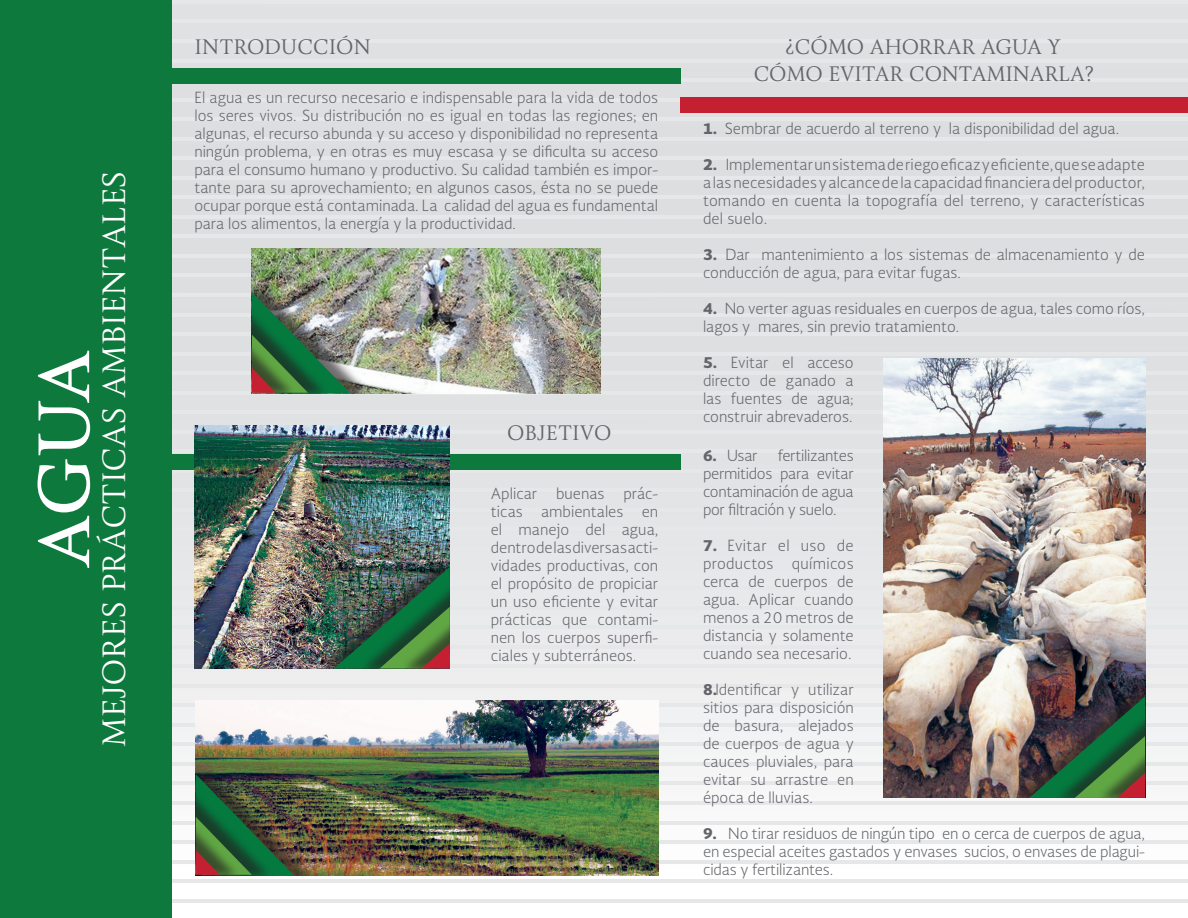
<style>
.page{position:relative;width:1188px;height:918px;background:#fff}
.page>*{position:absolute;margin:0;border:0;box-sizing:border-box;transform-origin:0 0}
.t1{font:700 67.5px "Soberana Titular";color:#fff}
.t2{font:30px "Soberana Titular";color:#fff}
.t3{font:19.5px "Soberana Titular";letter-spacing:-.025em;color:#64656a}
.t4{font:19.5px "Soberana Titular";color:#64656a}
.t5{font:300 15px/18px "Soberana Sans";color:#64656a;text-align:justify}
.s1{font-weight:900}
</style>
<div class="page">
<img style="left:172px;top:262px;width:477px;height:614px">
<img style="left:649px;top:149px;width:539px;height:727px">
<div style="left:172px;top:4px;width:480px;height:258px;background:#dddee0"></div>
<div style="left:649px;top:4px;width:539px;height:145px;background:#dfe0e2"></div>
<hr style="left:0;top:195px;width:1188px;height:4px;background:#e6e7e9">
<hr style="left:0;top:215px;width:1188px;height:4px;background:#e6e7e9">
<hr style="left:0;top:234px;width:1188px;height:4px;background:#e6e7e9">
<hr style="left:0;top:254px;width:1188px;height:4px;background:#e6e7e9">
<hr style="left:0;top:274px;width:1188px;height:3px;background:#e6e7e9">
<hr style="left:0;top:293px;width:1188px;height:4px;background:#e6e7e9">
<hr style="left:0;top:313px;width:1188px;height:3px;background:#e6e7e9">
<hr style="left:0;top:332px;width:1188px;height:4px;background:#e6e7e9">
<hr style="left:0;top:352px;width:1188px;height:4px;background:#e6e7e9">
<hr style="left:0;top:371px;width:1188px;height:4px;background:#e6e7e9">
<hr style="left:0;top:391px;width:1188px;height:4px;background:#e6e7e9">
<hr style="left:0;top:410px;width:1188px;height:4px;background:#e6e7e9">
<hr style="left:0;top:0;width:1188px;height:4px;background:#e6e7e9">
<hr style="left:0;top:20px;width:1188px;height:3px;background:#e6e7e9">
<hr style="left:0;top:39px;width:1188px;height:4px;background:#e6e7e9">
<hr style="left:0;top:59px;width:1188px;height:3px;background:#e6e7e9">
<hr style="left:0;top:78px;width:1188px;height:4px;background:#e6e7e9">
<hr style="left:0;top:98px;width:1188px;height:3px;background:#e6e7e9">
<hr style="left:0;top:117px;width:1188px;height:4px;background:#e6e7e9">
<hr style="left:0;top:137px;width:1188px;height:4px;background:#e6e7e9">
<hr style="left:0;top:156px;width:1188px;height:4px;background:#e6e7e9">
<hr style="left:0;top:176px;width:1188px;height:4px;background:#e6e7e9">
<hr style="left:0;top:430px;width:1188px;height:4px;background:#e6e7e9">
<hr style="left:0;top:449px;width:1188px;height:4px;background:#e6e7e9">
<hr style="left:0;top:469px;width:1188px;height:4px;background:#e6e7e9">
<hr style="left:0;top:488px;width:1188px;height:4px;background:#e6e7e9">
<hr style="left:0;top:508px;width:1188px;height:4px;background:#e6e7e9">
<hr style="left:0;top:528px;width:1188px;height:3px;background:#e6e7e9">
<hr style="left:0;top:547px;width:1188px;height:4px;background:#e6e7e9">
<hr style="left:0;top:567px;width:1188px;height:3px;background:#e6e7e9">
<hr style="left:0;top:586px;width:1188px;height:4px;background:#e6e7e9">
<hr style="left:0;top:606px;width:1188px;height:4px;background:#e6e7e9">
<hr style="left:0;top:625px;width:1188px;height:4px;background:#e6e7e9">
<hr style="left:0;top:645px;width:1188px;height:4px;background:#e6e7e9">
<hr style="left:0;top:664px;width:1188px;height:4px;background:#e6e7e9">
<hr style="left:0;top:684px;width:1188px;height:4px;background:#e6e7e9">
<hr style="left:0;top:703px;width:1188px;height:4px;background:#e6e7e9">
<hr style="left:0;top:723px;width:1188px;height:4px;background:#e6e7e9">
<hr style="left:0;top:742px;width:1188px;height:4px;background:#e6e7e9">
<hr style="left:0;top:762px;width:1188px;height:4px;background:#e6e7e9">
<hr style="left:0;top:782px;width:1188px;height:3px;background:#e6e7e9">
<hr style="left:0;top:801px;width:1188px;height:4px;background:#e6e7e9">
<hr style="left:0;top:821px;width:1188px;height:3px;background:#e6e7e9">
<hr style="left:0;top:840px;width:1188px;height:4px;background:#e6e7e9">
<hr style="left:0;top:860px;width:1188px;height:4px;background:#e6e7e9">
<hr style="left:0;top:879px;width:1188px;height:4px;background:#e6e7e9">
<hr style="left:0;top:899px;width:1188px;height:4px;background:#e6e7e9">
<div style="left:0;top:0;width:172px;height:918px;background:#0d793d"></div>
<div style="left:172px;top:68px;width:509px;height:16px;background:#0d793d"></div>
<div style="left:681px;top:97px;width:507px;height:15px;background:#c42032"></div>
<div style="left:172px;top:454px;width:509px;height:16px;background:#0d793d"></div>
<img style="left:194px;top:426px;width:256px;height:243px">
<img style="left:196px;top:701px;width:463px;height:174px">
<img style="left:252px;top:248px;width:349px;height:145px">
<div style="left:252px;top:284px;width:120px;height:109px;background:#231f20;opacity:.65"></div>
<div style="left:252px;top:284px;width:78px;height:109px;background:#231f20;opacity:.65"></div>
<div style="left:252px;top:284px;width:46px;height:109px;background:#231f20;opacity:.65"></div>
<img style="left:252px;top:292px;width:98px;height:101px">
<div style="left:196px;top:766px;width:120px;height:109px;background:#231f20;opacity:.65"></div>
<div style="left:196px;top:766px;width:77px;height:109px;background:#231f20;opacity:.65"></div>
<div style="left:196px;top:766px;width:46px;height:109px;background:#231f20;opacity:.65"></div>
<img style="left:196px;top:774px;width:98px;height:101px">
<img style="left:884px;top:358px;width:261px;height:440px">
<div style="left:1008px;top:688px;width:137px;height:110px;background:#231f20;opacity:.65"></div>
<div style="left:1053px;top:689px;width:92px;height:109px;background:#231f20;opacity:.65"></div>
<div style="left:1095px;top:689px;width:50px;height:109px;background:#231f20;opacity:.65"></div>
<img style="left:1029px;top:696px;width:116px;height:102px">
<div style="left:312px;top:559px;width:138px;height:110px;background:#231f20;opacity:.65"></div>
<div style="left:358px;top:559px;width:92px;height:110px;background:#231f20;opacity:.65"></div>
<div style="left:400px;top:559px;width:50px;height:110px;background:#231f20;opacity:.65"></div>
<img style="left:334px;top:567px;width:116px;height:101px">
<h2 class="t2" style="left:95px;top:747px;width:577px;rotate:-90deg">MEJORES PRÁCTICAS AMBIENTALES</h2>
<h1 class="t1" style="left:22px;top:568px;width:220px;rotate:-90deg">AGUA</h1>
<h3 class="t3" style="left:194px;top:35px;width:178px">INTRODUCCIÓN</h3>
<p class="t5" style="left:194px;top:88px;width:465px">El agua es un recurso necesario e indispensable para la vida de todos los seres vivos. Su distribución no es igual en todas las regiones; en algunas, el recurso abunda y su acceso y disponibilidad no representa ningún problema, y en otras es muy escasa y se dificulta su acceso para el consumo humano y productivo. Su calidad también es impor&shy;tante para su aprovechamiento; en algunos casos, ésta no se puede ocupar porque está contaminada. La calidad del agua es fundamental para los alimentos, la energía y la productividad.</p>
<h3 class="t4" style="left:507px;top:421px;width:106px">OBJETIVO</h3>
<p class="t5" style="left:491px;top:484px;width:169px;text-indent:133px">prác&shy;ticas ambientales en el manejo del agua, dentro de las diversas acti&shy;vidades productivas, con el propósito de propiciar un uso eficiente y evitar prácticas que contami&shy;nen los cuerpos superfi&shy;ciales y subterráneos.</p>
<p class="t5" style="left:491px;top:484px;width:48px">Aplicar</p>
<p class="t5" style="left:556px;top:484px;width:50px">buenas</p>
<h3 class="t3" style="left:786px;top:35px;width:43px">¿CÓMO</h3>
<h3 class="t3" style="left:870px;top:35px;width:48px">AHORRAR</h3>
<h3 class="t3" style="left:981px;top:35px;width:82px">AGUA Y</h3>
<h3 class="t3" style="left:753px;top:62px;width:18px">CÓMO</h3>
<h3 class="t3" style="left:828px;top:62px;width:14px">EVITAR</h3>
<h3 class="t3" style="left:909px;top:62px;width:16px">CONTAMINARLA</h3>
<h3 class="t3" style="left:1084px;top:62px;width:11px">?</h3>
<p class="t5" style="left:703px;top:119px;width:418px"><span class="s1">1.</span> Sembrar de acuerdo al terreno y la disponibilidad del agua.</p>
<p class="t5" style="left:703px;top:155px;width:444px"><span class="s1">2.</span> Implementar un sistema de riego eficaz y eficiente, que se adapte a las necesidades y alcance de la capacidad financiera del productor, tomando en cuenta la topografía del terreno, y características del suelo.</p>
<p class="t5" style="left:703px;top:245px;width:443px"><span class="s1">3.</span> Dar mantenimiento a los sistemas de almacenamiento y de conducción de agua, para evitar fugas.</p>
<p class="t5" style="left:703px;top:299px;width:443px"><span class="s1">4.</span> No verter aguas residuales en cuerpos de agua, tales como ríos, lagos y mares, sin previo tratamiento.</p>
<p class="t5" style="left:703px;top:353px;width:152px"><span class="s1">5.</span> Evitar el acceso directo de ganado a las fuentes de agua; construir abrevaderos.</p>
<p class="t5" style="left:703px;top:446px;width:56px"><span class="s1">6.</span> Usar</p>
<p class="t5" style="left:703px;top:446px;width:152px;text-indent:75px">fertilizantes permitidos para evitar contaminación de agua por filtración y suelo.</p>
<p class="t5" style="left:703px;top:536px;width:152px"><span class="s1">7.</span> Evitar el uso de productos químicos cerca de cuerpos de agua. Aplicar cuando menos a 20 metros de distancia y solamente cuando sea necesario.</p>
<p class="t5" style="left:703px;top:680px;width:152px"><span class="s1">8.</span> Identificar y utilizar sitios para disposición de basura, alejados de cuerpos de agua y cauces pluviales, para evitar su arrastre en época de lluvias.</p>
<p class="t5" style="left:703px;top:824px;width:443px"><span class="s1">9.</span> No tirar residuos de ningún tipo en o cerca de cuerpos de agua, en especial aceites gastados y envases sucios, o envases de plagui&shy;cidas y fertilizantes.</p>
</div>
